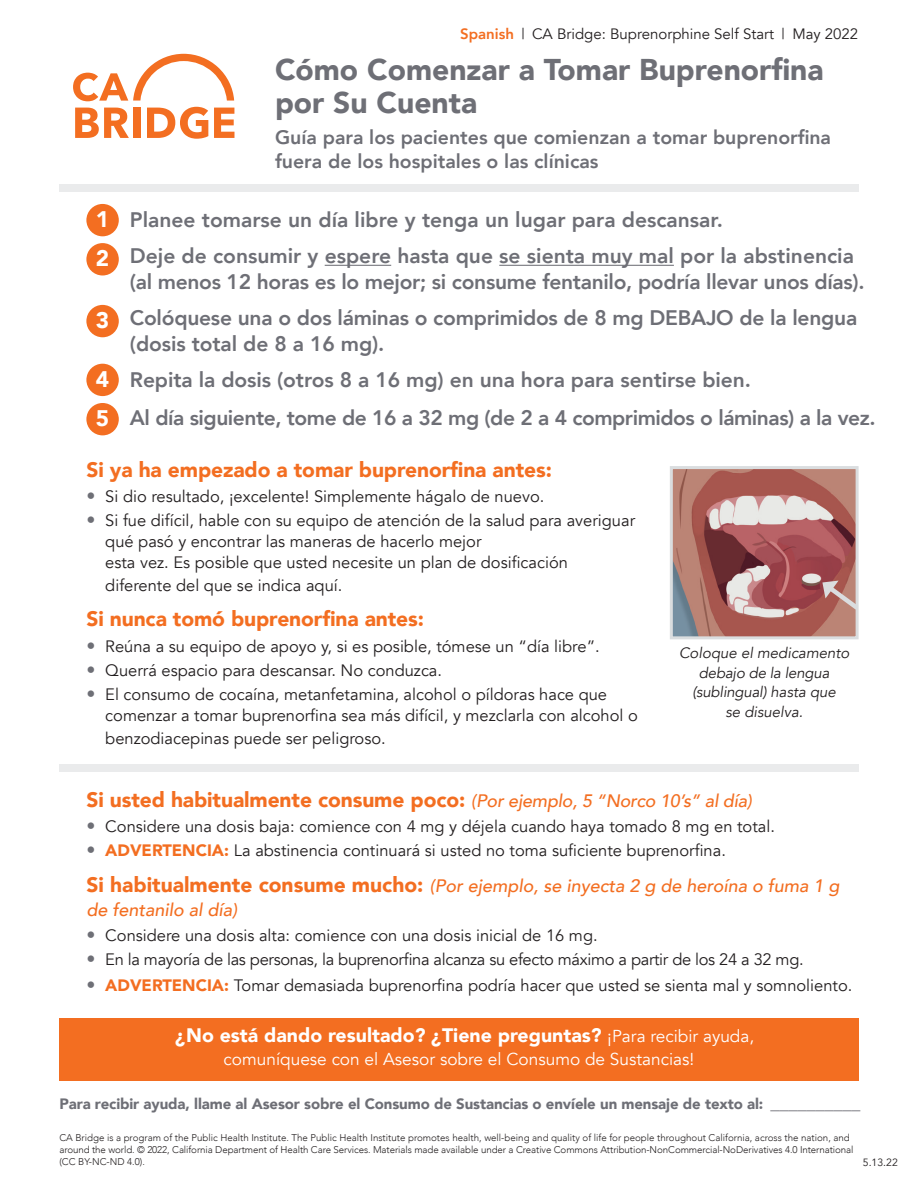
<style>
.page{position:relative;width:918px;height:1188px;background:#fff}
.page>*{position:absolute;margin:0;border:0;box-sizing:border-box;transform-origin:0 0}
.t1{font:900 30px/33px "Avenir";color:#6e6f76}
.Head_1{font:900 22.5px "Avenir";color:#fff}
.Head_1-2{font:800 21px/25.5px "Avenir";letter-spacing:-.01em;color:#6e6f76}
.Head_1-3{font:900 21px "Avenir";letter-spacing:-.005em;color:#f36e21}
.t2{font:800 19.5px/24px "Avenir";color:#6e6f76}
.Head_1-4{font:900 19.5px "Avenir";color:#fff}
.Head_1-5{font:italic 500 18px/24px "Avenir";color:#f36e21}
.Head_1-6{font:17.25px "Avenir";color:#fff}
.t3{font:16.5px/21px "Avenir";color:#231f20}
.t4{font:16.5px "Avenir";letter-spacing:-.02em;color:#231f20}
.Bullets{font:900 15px "Avenir";letter-spacing:-.005em;color:#6e6f76}
.Bullets-2{font:italic 15px/19.5px "Avenir";color:#231f20;text-align:center}
.Bullets-3{font:15px "Avenir";color:#231f20}
.Bullets-4{font:10.5px "Avenir";color:#231f20}
.Bullets-5{font:300 9.75px/12px "Avenir";letter-spacing:-.005em;color:#231f20}
.s1{font-weight:800;color:#f36e21}
.s2{font-weight:900;font-size:18px;color:#6e6f76}
.s3{font-weight:500;font-style:italic;font-size:18px}
.s4{font-weight:900;color:#f36e21}
.s5{font-weight:900;font-style:normal;font-size:21px}
.s6{font-weight:400;font-size:17.25px}
.s7{font-size:18px}
</style>
<div class="page">
<svg style="left:75px;top:108px;width:54px;height:30px"></svg>
<div style="left:133px;top:108px;width:7px;height:30px;background:#f36e21"></div>
<svg style="left:147px;top:107px;width:61px;height:32px"></svg>
<svg style="left:214px;top:108px;width:20px;height:30px"></svg>
<svg style="left:73px;top:54px;width:161px;height:47px"></svg>
<div style="left:59px;top:1018px;width:800px;height:62px;background:#f36e21"></div>
<div style="left:59px;top:765px;width:800px;height:7px;background:#eaebec"></div>
<img style="left:674px;top:470px;width:181px;height:165px">
<div style="left:670px;top:466px;width:189px;height:173px;border:3px solid #dadddf"></div>
<svg style="left:822px;top:581px;width:37px;height:33px"></svg>
<hr style="left:325px;top:265px;width:66px;height:1px;background:#6e6f76">
<hr style="left:499px;top:265px;width:175px;height:1px;background:#6e6f76">
<div style="left:86px;top:204px;width:33px;height:32px;background:#f36e21;border-radius:50%"></div>
<div style="left:86px;top:243px;width:33px;height:32px;background:#f36e21;border-radius:50%"></div>
<div style="left:86px;top:305px;width:33px;height:32px;background:#f36e21;border-radius:50%"></div>
<div style="left:86px;top:364px;width:33px;height:32px;background:#f36e21;border-radius:50%"></div>
<div style="left:86px;top:403px;width:33px;height:32px;background:#f36e21;border-radius:50%"></div>
<div style="left:59px;top:184px;width:800px;height:8px;background:#eaebec"></div>
<p class="Bullets-3" style="left:460px;top:25px;width:400px"><span class="s1">Spanish</span> | CA Bridge: Buprenorphine Self Start | May 2022</p>
<p class="t1" style="left:275px;top:52px;width:550px">Cómo Comenzar a Tomar Buprenorfina por Su Cuenta</p>
<p class="t2" style="left:275px;top:125px;width:558px">Guía para los pacientes que comienzan a tomar buprenorfina fuera de los hospitales o las clínicas</p>
<p class="Head_1" style="left:96px;top:200px;width:15px">1</p>
<p class="Head_1-2" style="left:130px;top:207px;width:595px">Planee tomarse un día libre y tenga un lugar para descansar.</p>
<p class="Head_1" style="left:96px;top:239px;width:15px">2</p>
<p class="Head_1-2" style="left:130px;top:243px;width:736px">Deje de consumir y espere hasta que se sienta muy mal por la abstinencia (al menos 12 horas es lo mejor; si consume fentanilo, podría llevar unos días).</p>
<p class="Head_1" style="left:96px;top:301px;width:15px">3</p>
<p class="Head_1-2" style="left:130px;top:305px;width:729px">Colóquese una o dos láminas o comprimidos de 8 mg DEBAJO de la lengua (dosis total de 8 a 16 mg).</p>
<p class="Head_1" style="left:96px;top:360px;width:15px">4</p>
<p class="Head_1-2" style="left:130px;top:367px;width:623px">Repita la dosis (otros 8 a 16 mg) en una hora para sentirse bien.</p>
<p class="Head_1" style="left:96px;top:399px;width:15px">5</p>
<p class="Head_1-2" style="left:130px;top:405px;width:747px">Al día siguiente, tome de 16 a 32 mg (de 2 a 4 comprimidos o láminas) a la vez.</p>
<p class="Head_1-3" style="left:86px;top:451px;width:467px">Si ya ha empezado a tomar buprenorfina antes:</p>
<p class="t3" style="left:86px;top:486px;width:460px"><span class="s2">•</span> Si dio resultado, ¡excelente! Simplemente hágalo de nuevo.</p>
<p class="t3" style="left:105px;top:510px;width:531px;text-indent:-19px"><span class="s2">•</span> Si fue difícil, hable con su equipo de atención de la salud para averiguar qué pasó y encontrar las maneras de hacerlo mejor<br>esta vez. Es posible que usted necesite un plan de dosificación</p>
<p class="t3" style="left:105px;top:575px;width:239px">diferente del que se indica aquí.</p>
<p class="Head_1-3" style="left:86px;top:601px;width:339px">Si nunca tomó buprenorfina antes:</p>
<p class="t3" style="left:86px;top:636px;width:515px"><span class="s2">•</span> Reúna a su equipo de apoyo y, si es posible, tómese un “día libre”.</p>
<p class="t3" style="left:86px;top:660px;width:357px"><span class="s2">•</span> Querrá espacio para descansar. No conduzca.</p>
<p class="t3" style="left:105px;top:684px;width:534px;text-indent:-19px"><span class="s2">•</span> El consumo de cocaína, metanfetamina, alcohol o píldoras hace que comenzar a tomar buprenorfina sea más difícil, y mezclarla con alcohol o</p>
<p class="t3" style="left:105px;top:728px;width:282px">benzodiacepinas puede ser peligroso.</p>
<p class="Bullets-2" style="left:679px;top:644px;width:172px">Coloque el medicamento debajo de la lengua (sublingual) hasta que<br>se disuelva.</p>
<p class="Head_1-3" style="left:86px;top:781px;width:667px">Si usted habitualmente consume poco: <span class="s3">(Por ejemplo, 5 “Norco 10’s” al día)</span></p>
<p class="t3" style="left:86px;top:816px;width:690px"><span class="s2">•</span> Considere una dosis baja: comience con 4 mg y déjela cuando haya tomado 8 mg en total.</p>
<p class="t3" style="left:86px;top:840px;width:641px"><span class="s2">•</span> <span class="s4">ADVERTENCIA:</span> La abstinencia continuará si usted no toma suficiente buprenorfina.</p>
<p class="Head_1-5" style="left:86px;top:874px;width:755px"><span class="s5">Si habitualmente consume mucho:</span> (Por ejemplo, se inyecta 2 g de heroína o fuma 1 g de fentanilo al día)</p>
<p class="t3" style="left:86px;top:925px;width:513px"><span class="s2">•</span> Considere una dosis alta: comience con una dosis inicial de 16 mg.</p>
<p class="t4" style="left:86px;top:950px;width:719px"><span class="s2">•</span> En la mayoría de las personas, la buprenorfina alcanza su efecto máximo a partir de los 24 a 32 mg.</p>
<p class="t3" style="left:86px;top:975px;width:768px"><span class="s2">•</span> <span class="s4">ADVERTENCIA:</span> Tomar demasiada buprenorfina podría hacer que usted se sienta mal y somnoliento.</p>
<p class="Head_1-4" style="left:175px;top:1019px;width:580px">¿No está dando resultado? ¿Tiene preguntas? <span class="s6">¡Para recibir ayuda,</span></p>
<p class="Head_1-6" style="left:224px;top:1049px;width:472px">comuníquese con el Asesor sobre el Consumo de Sustancias!</p>
<p class="Bullets" style="left:59px;top:1091px;width:803px">Para recibir ayuda, llame al Asesor sobre el Consumo de Sustancias o envíele un mensaje de texto al: <span class="s7">__________</span></p>
<p class="Bullets-5" style="left:59px;top:1131px;width:796px">CA Bridge is a program of the Public Health Institute. The Public Health Institute promotes health, well-being and quality of life for people throughout California, across the nation, and around the world. © 2022, California Department of Health Care Services. Materials made available under a Creative Commons Attribution-NonCommercial-NoDerivatives 4.0 International (CC BY-NC-ND 4.0).</p>
<p class="Bullets-4" style="left:863px;top:1156px;width:37px">5.13.22</p>
</div>
